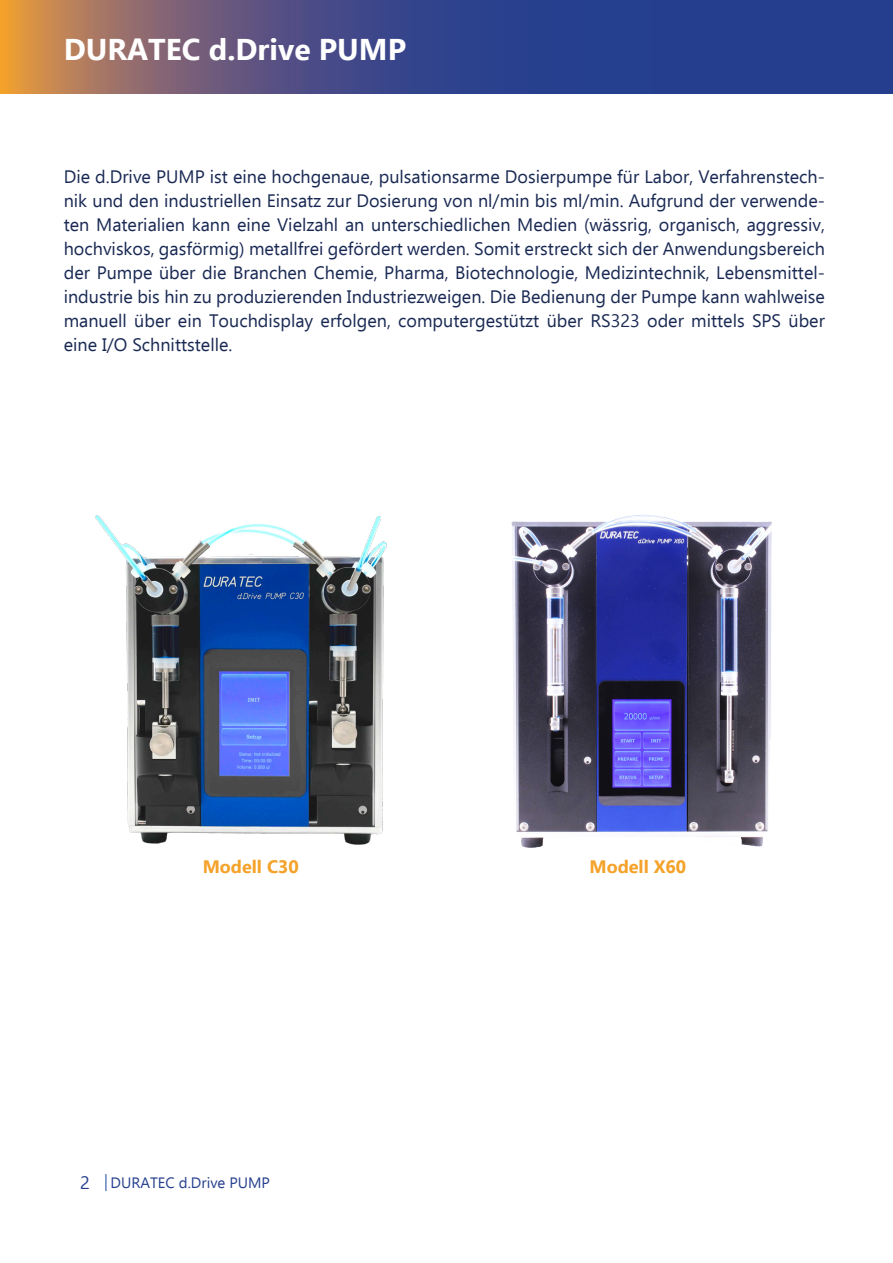
<style>
.page{position:relative;width:893px;height:1263px;background:#fff}
.page>*{position:absolute;margin:0;border:0;box-sizing:border-box;transform-origin:0 0}
.t1{font:700 30px "Ebrima";color:#fff}
.t2{font:18px/24px "Ebrima";color:#192953;text-align:justify}
.t3{font:700 18px "Ebrima";color:#f4a22a}
.t4{font:18px "Ebrima";color:#253f8e}
.t5{font:15px "Ebrima";color:#253f8e}
</style>
<div class="page">
<svg style="left:0;top:0;width:893px;height:94px;background:#4e5081"></svg>
<svg style="left:106px;top:1174px;width:1px;height:17px"></svg>
<img style="left:95px;top:516px;width:292px;height:329px">
<img style="left:511px;top:515px;width:261px;height:333px">
<h1 class="t1" style="left:64px;top:26px;width:344px">DURATEC d.Drive PUMP</h1>
<p class="t2" style="left:64px;top:164px;width:763px">Die d.Drive PUMP ist eine hochgenaue, pulsationsarme Dosierpumpe für Labor, Verfahrenstech&shy;nik und den industriellen Einsatz zur Dosierung von nl/min bis ml/min. Aufgrund der verwende&shy;ten Materialien kann eine Vielzahl an unterschiedlichen Medien (wässrig, organisch, aggressiv, hochviskos, gasförmig) metallfrei gefördert werden. Somit erstreckt sich der Anwendungsbereich der Pumpe über die Branchen Chemie, Pharma, Biotechnologie, Medizintechnik, Lebensmittel&shy;industrie bis hin zu produzierenden Industriezweigen. Die Bedienung der Pumpe kann wahlweise manuell über ein Touchdisplay erfolgen, computergestützt über RS323 oder mittels SPS über eine I/O Schnittstelle.</p>
<p class="t3" style="left:203px;top:852px;width:98px">Modell C30</p>
<p class="t3" style="left:589px;top:852px;width:98px">Modell X60</p>
<p class="t4" style="left:80px;top:1169px;width:11px">2</p>
<p class="t5" style="left:111px;top:1172px;width:161px">DURATEC d.Drive PUMP</p>
</div>
